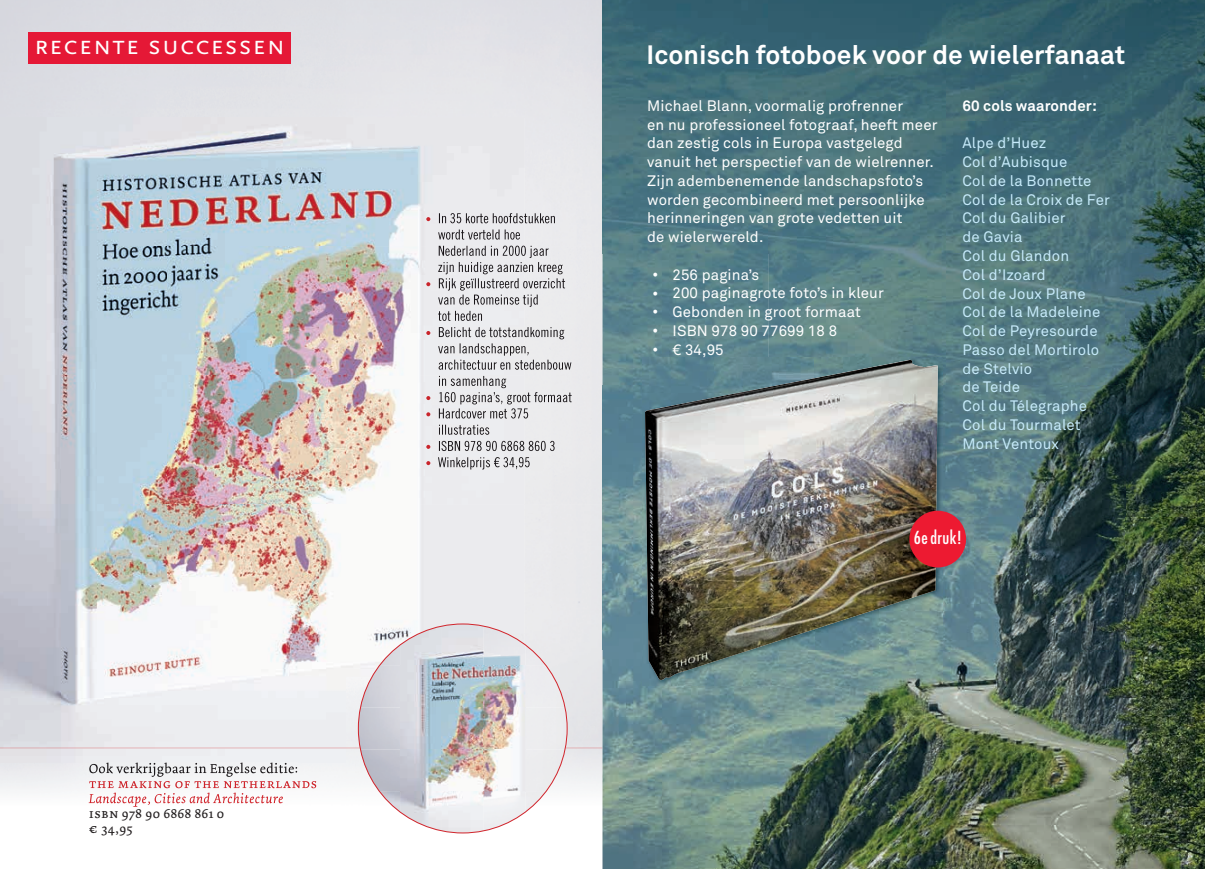
<style>
.page{position:relative;width:1205px;height:869px;background:#fff}
.page>*{position:absolute;margin:0;border:0;box-sizing:border-box;transform-origin:0 0}
.t1{font:27.5px "Scala Sans Pro";letter-spacing:.04em;color:#fff}
.t2{font:700 26.25px "Akkurat";letter-spacing:.005em;color:#fff}
.t3{font:condensed 17.5px "Futura LT";letter-spacing:.02em;color:#fff}
.t4{font:15px/18.8px "Akkurat";letter-spacing:.01em;color:#fff}
.t5{font:15px/18.8px "Akkurat";letter-spacing:.01em;color:#c6eafa}
.t6{font:700 15px "Akkurat";letter-spacing:.01em;color:#fff}
.t7{font:13.75px/15px "Dolly";letter-spacing:.025em;color:#231f20}
.s1{font-family:"Dolly Small Caps"}
</style>
<div class="page">
<img style="left:0;top:0;width:524px;height:633px">
<img style="left:524px;top:0;width:78px;height:762px">
<img style="left:0;top:633px;width:346px;height:170px">
<img style="left:346px;top:633px;width:54px;height:43px">
<img style="left:346px;top:676px;width:14px;height:103px">
<img style="left:89px;top:762px;width:208px;height:14px">
<img style="left:89px;top:780px;width:227px;height:7px">
<img style="left:89px;top:792px;width:194px;height:13px">
<svg style="left:426px;top:217px;width:4px;height:4px"></svg>
<img style="left:431px;top:213px;width:125px;height:10px">
<img style="left:438px;top:229px;width:82px;height:10px">
<img style="left:439px;top:245px;width:110px;height:13px">
<img style="left:438px;top:262px;width:125px;height:12px">
<svg style="left:426px;top:282px;width:4px;height:4px"></svg>
<img style="left:431px;top:278px;width:134px;height:12px">
<img style="left:438px;top:294px;width:101px;height:13px">
<img style="left:438px;top:311px;width:44px;height:10px">
<svg style="left:426px;top:331px;width:4px;height:4px"></svg>
<img style="left:431px;top:327px;width:134px;height:12px">
<img style="left:438px;top:343px;width:91px;height:12px">
<img style="left:439px;top:359px;width:132px;height:10px">
<img style="left:439px;top:376px;width:67px;height:12px">
<svg style="left:426px;top:396px;width:4px;height:4px"></svg>
<img style="left:431px;top:392px;width:141px;height:12px">
<svg style="left:426px;top:412px;width:4px;height:4px"></svg>
<img style="left:431px;top:408px;width:98px;height:10px">
<img style="left:439px;top:424px;width:50px;height:10px">
<svg style="left:426px;top:444px;width:4px;height:4px"></svg>
<img style="left:431px;top:440px;width:123px;height:11px">
<svg style="left:426px;top:461px;width:4px;height:4px"></svg>
<img style="left:431px;top:457px;width:99px;height:12px">
<img style="left:0;top:747px;width:602px;height:1px">
<img style="left:379px;top:644px;width:21px;height:21px">
<img style="left:525px;top:644px;width:21px;height:21px">
<img style="left:360px;top:664px;width:20px;height:1px">
<img style="left:546px;top:664px;width:19px;height:1px">
<img style="left:436px;top:830px;width:54px;height:2px">
<img style="left:400px;top:625px;width:42px;height:40px">
<img style="left:442px;top:623px;width:42px;height:42px">
<img style="left:484px;top:625px;width:41px;height:40px">
<img style="left:360px;top:665px;width:205px;height:42px">
<img style="left:358px;top:707px;width:209px;height:42px">
<img style="left:360px;top:749px;width:205px;height:41px">
<img style="left:379px;top:790px;width:21px;height:21px">
<img style="left:400px;top:790px;width:42px;height:40px">
<img style="left:442px;top:790px;width:42px;height:42px">
<img style="left:484px;top:790px;width:41px;height:40px">
<img style="left:525px;top:790px;width:21px;height:21px">
<img style="left:602px;top:649px;width:603px;height:219px">
<img style="left:602px;top:0;width:523px;height:385px">
<img style="left:1125px;top:0;width:80px;height:649px">
<img style="left:602px;top:385px;width:40px;height:264px">
<img style="left:943px;top:385px;width:182px;height:264px">
<img style="left:642px;top:357px;width:301px;height:328px">
<img style="left:645px;top:359px;width:293px;height:321px">
<div style="left:909px;top:510px;width:57px;height:57px;background:#ed1a31;border-radius:50%"></div>
<div style="left:28px;top:32px;width:263px;height:32px;background:#e51836"></div>
<div style="left:530px;top:456px;width:12px;height:14px;background:#ebebec"></div>
<h1 class="t1" style="left:34px;top:29px;width:253px">recente successen</h1>
<p class="t7" style="left:89px;top:806px;width:137px"><span class="s1">isbn</span> 978 90 6868 861 0 € 34,95</p>
<h2 class="t2" style="left:646px;top:38px;width:480px">Iconisch fotoboek voor de wielerfanaat</h2>
<p class="t6" style="left:962px;top:96px;width:136px">60 cols waaronder:</p>
<p class="t5" style="left:962px;top:134px;width:149px">Alpe d’Huez<br>Col d’Aubisque<br>Col de la Bonnette<br>Col de la Croix de Fer<br>Col du Galibier<br>de Gavia<br>Col du Glandon<br>Col d’Izoard<br>Col de Joux Plane<br>Col de la Madeleine<br>Col de Peyresourde<br>Passo del Mortirolo de Stelvio<br>de Teide<br>Col du Télegraphe<br>Col du Tourmalet<br>Mont Ventoux</p>
<p class="t4" style="left:647px;top:96px;width:292px">Michael Blann, voormalig profrenner<br>en nu professioneel fotograaf, heeft meer dan zestig cols in Europa vastgelegd vanuit het perspectief van de wielrenner.<br>Zijn adembenemende landschapsfoto’s worden gecombineerd met persoonlijke herinneringen van grote vedetten uit<br>de wielerwereld.</p>
<p class="t4" style="left:652px;top:265px;width:109px">• 256 pagina’s</p>
<p class="t4" style="left:652px;top:284px;width:233px">• 200 paginagrote foto’s in kleur</p>
<p class="t4" style="left:652px;top:303px;width:210px">• Gebonden in groot formaat</p>
<p class="t4" style="left:652px;top:321px;width:186px">• ISBN 978 90 77699 18 8</p>
<p class="t4" style="left:652px;top:340px;width:73px">• € 34,95</p>
<p class="t3" style="left:914px;top:526px;width:49px">6e druk!</p>
</div>
